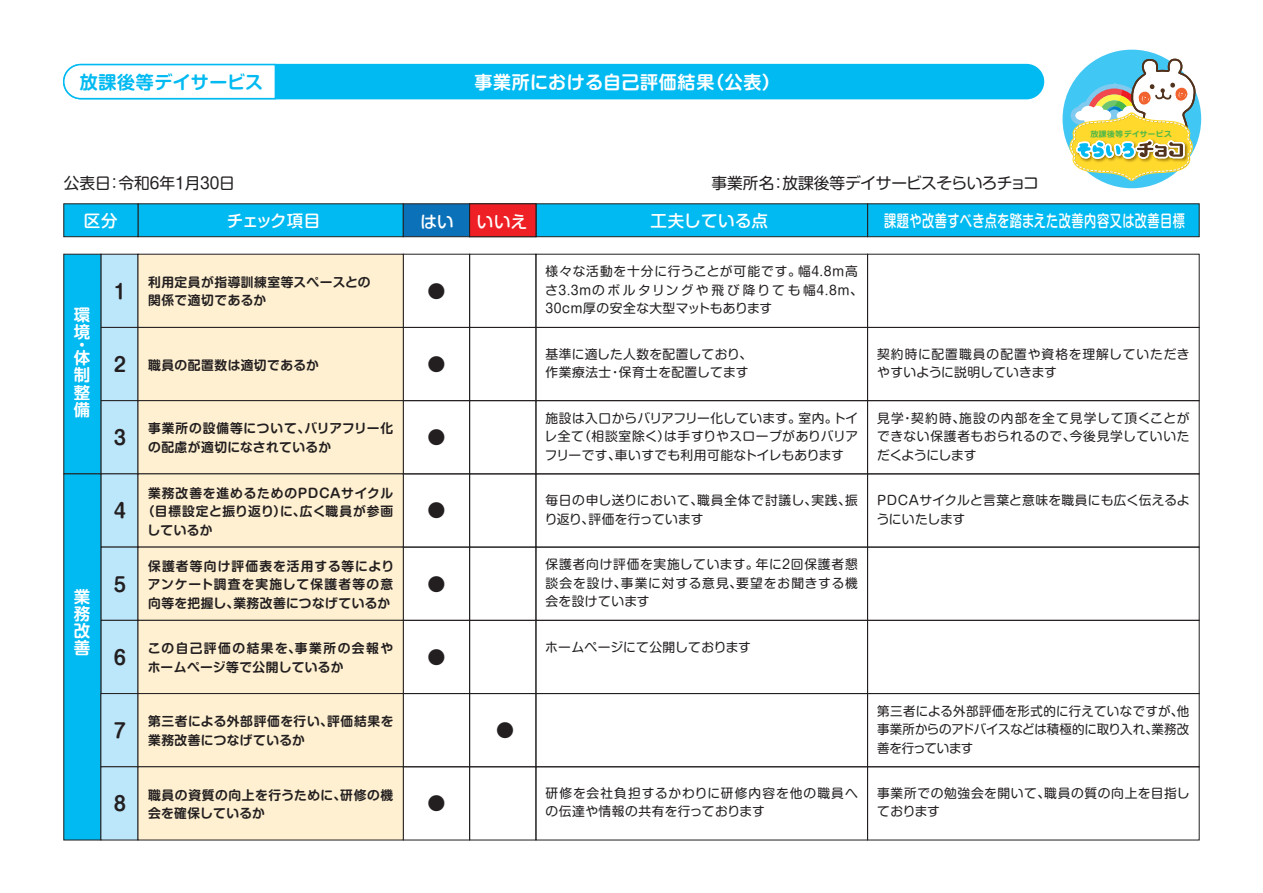
<style>
.page{position:relative;width:1263px;height:893px;background:#fff}
.page>*{position:absolute;margin:0;border:0;box-sizing:border-box;transform-origin:0 0}
.t1{font:700 19.5px "Shin M Go Pro De";color:#231f20}
.t2{font:700 18px "Shin M Go Pro De";letter-spacing:.04em;color:#fff}
.t3{font:700 18px "Shin M Go Pro De";letter-spacing:.03em;color:#00baf1}
.t4{font:700 18px "Shin M Go Pro De";color:#231f20}
.t5{font:500 16.5px "Shin M Go Pro";letter-spacing:.03em;color:#fff;scale:.74 1}
.t6{font:500 16.5px "Shin M Go Pro";letter-spacing:.03em;color:#fff}
.t7{font:700 16.5px/17.1px "Shin M Go Pro De";color:#fff}
.t8{font:15.75px "Shin M Go Pro";letter-spacing:-.03em;color:#231f20}
.t9{font:15.75px "Shin M Go Pro";letter-spacing:-.01em;color:#231f20}
.t10{font:12.75px/18.5px "Shin M Go Pro";letter-spacing:.04em;color:#231f20;text-align:justify}
.t11{font:700 12.75px/18.5px "Shin M Go Pro De";letter-spacing:.04em;color:#231f20}
.t12{font:12.75px/18.5px "Shin M Go Pro";letter-spacing:.06em;color:#231f20}
.t13{font:700 12.75px/18.5px "Shin M Go Pro De";letter-spacing:.095em;color:#231f20}
.t14{font:12.75px "Shin M Go Pro";letter-spacing:.015em;color:#231f20}
.t15{font:700 12.75px "Shin M Go Pro De";letter-spacing:.06em;color:#231f20}
.t16{font:12.75px "Shin M Go Pro";letter-spacing:.02em;color:#231f20}
.t17{font:12.75px "Shin M Go Pro";letter-spacing:.01em;color:#231f20}
.t18{font:12.75px "Shin M Go Pro";letter-spacing:-.01em;color:#231f20}
.t19{font:700 7.95px "Jun 501 Pro";color:#4cb848;scale:1.04 1}
</style>
<div class="page">
<div style="left:469px;top:254px;width:67px;height:74px;border:1px solid #231f20"></div>
<div style="left:403px;top:327px;width:67px;height:74px;border:1px solid #231f20"></div>
<div style="left:469px;top:327px;width:67px;height:74px;border:1px solid #231f20"></div>
<div style="left:536px;top:327px;width:332px;height:74px;border:1px solid #231f20"></div>
<div style="left:867px;top:327px;width:332px;height:74px;border:1px solid #231f20"></div>
<div style="left:403px;top:400px;width:67px;height:74px;border:1px solid #231f20"></div>
<div style="left:469px;top:400px;width:67px;height:74px;border:1px solid #231f20"></div>
<div style="left:536px;top:400px;width:332px;height:74px;border:1px solid #231f20"></div>
<div style="left:867px;top:400px;width:332px;height:74px;border:1px solid #231f20"></div>
<div style="left:403px;top:473px;width:67px;height:74px;border:1px solid #231f20"></div>
<div style="left:469px;top:473px;width:67px;height:74px;border:1px solid #231f20"></div>
<div style="left:536px;top:473px;width:332px;height:74px;border:1px solid #231f20"></div>
<div style="left:867px;top:473px;width:332px;height:74px;border:1px solid #231f20"></div>
<div style="left:403px;top:547px;width:67px;height:74px;border:1px solid #231f20"></div>
<div style="left:469px;top:547px;width:67px;height:74px;border:1px solid #231f20"></div>
<div style="left:536px;top:547px;width:332px;height:74px;border:1px solid #231f20"></div>
<div style="left:867px;top:547px;width:332px;height:74px;border:1px solid #231f20"></div>
<div style="left:403px;top:620px;width:67px;height:74px;border:1px solid #231f20"></div>
<div style="left:469px;top:620px;width:67px;height:74px;border:1px solid #231f20"></div>
<div style="left:536px;top:620px;width:332px;height:74px;border:1px solid #231f20"></div>
<div style="left:867px;top:620px;width:332px;height:74px;border:1px solid #231f20"></div>
<div style="left:403px;top:693px;width:67px;height:74px;border:1px solid #231f20"></div>
<div style="left:469px;top:693px;width:67px;height:74px;border:1px solid #231f20"></div>
<div style="left:536px;top:693px;width:332px;height:74px;border:1px solid #231f20"></div>
<div style="left:867px;top:693px;width:332px;height:74px;border:1px solid #231f20"></div>
<div style="left:403px;top:766px;width:67px;height:74px;border:1px solid #231f20"></div>
<div style="left:469px;top:766px;width:67px;height:74px;border:1px solid #231f20"></div>
<div style="left:536px;top:766px;width:332px;height:74px;border:1px solid #231f20"></div>
<div style="left:867px;top:766px;width:332px;height:74px;border:1px solid #231f20"></div>
<div style="left:101px;top:254px;width:37px;height:74px;background:#bce6fa;border:1px solid #231f20"></div>
<div style="left:101px;top:327px;width:37px;height:74px;background:#bce6fa;border:1px solid #231f20"></div>
<div style="left:101px;top:400px;width:37px;height:74px;background:#bce6fa;border:1px solid #231f20"></div>
<div style="left:101px;top:473px;width:37px;height:74px;background:#bce6fa;border:1px solid #231f20"></div>
<div style="left:101px;top:547px;width:37px;height:74px;background:#bce6fa;border:1px solid #231f20"></div>
<div style="left:101px;top:620px;width:37px;height:74px;background:#bce6fa;border:1px solid #231f20"></div>
<div style="left:63px;top:254px;width:38px;height:220px;background:#00baf1"></div>
<div style="left:63px;top:473px;width:38px;height:367px;background:#00baf1"></div>
<div style="left:138px;top:254px;width:266px;height:74px;background:#fef0d0"></div>
<div style="left:138px;top:327px;width:266px;height:74px;background:#fef0d0;border:1px solid #231f20"></div>
<div style="left:138px;top:400px;width:266px;height:74px;background:#fef0d0;border:1px solid #231f20"></div>
<div style="left:138px;top:473px;width:266px;height:74px;background:#fef0d0;border:1px solid #231f20"></div>
<div style="left:138px;top:547px;width:266px;height:74px;background:#fef0d0"></div>
<div style="left:138px;top:620px;width:266px;height:74px;background:#fef0d0;border:1px solid #231f20"></div>
<div style="left:101px;top:693px;width:37px;height:74px;background:#bce6fa;border:1px solid #231f20"></div>
<div style="left:138px;top:693px;width:266px;height:74px;background:#fef0d0;border:1px solid #231f20"></div>
<div style="left:101px;top:766px;width:37px;height:74px;background:#bce6fa;border:1px solid #231f20"></div>
<div style="left:138px;top:766px;width:266px;height:74px;background:#fef0d0;border:1px solid #231f20"></div>
<div style="left:867px;top:203px;width:332px;height:34px;background:#00baf1;border:1px solid #231f20"></div>
<div style="left:536px;top:203px;width:332px;height:34px;background:#00baf1;border:1px solid #231f20"></div>
<div style="left:138px;top:203px;width:266px;height:34px;background:#00baf1;border:1px solid #231f20"></div>
<div style="left:63px;top:203px;width:75px;height:34px;background:#00baf1;border:1px solid #231f20"></div>
<div style="left:64px;top:65px;width:979px;height:34px;background:#00baf1;border-radius:17px"></div>
<div style="left:63px;top:64px;width:981px;height:35px;border:2px solid #00baf1;border-radius:17px"></div>
<div style="left:403px;top:203px;width:67px;height:34px;background:#0b72ba;border:1px solid #231f20"></div>
<div style="left:469px;top:203px;width:67px;height:34px;background:#ee2026;border:1px solid #231f20"></div>
<svg style="left:63px;top:63px;width:214px;height:37px;background:#e4f7fd"></svg>
<div style="left:1062px;top:50px;width:139px;height:138px;background:#40c7f4;border-radius:50%"></div>
<svg style="left:1069px;top:58px;width:128px;height:147px"></svg>
<h2 class="t3" style="left:80px;top:67px;width:185px">放課後等デイサービス</h2>
<h2 class="t2" style="left:474px;top:67px;width:307px">事業所における自己評価結果（公表）</h2>
<p class="t19" style="left:1090px;top:128px;width:80px">放課後等デイサービス</p>
<p class="t9" style="left:64px;top:171px;width:172px">公表日：令和6年1月30日</p>
<p class="t8" style="left:711px;top:171px;width:329px">事業所名：放課後等デイサービスそらいろチョコ</p>
<p class="t6" style="left:84px;top:207px;width:35px">区分</p>
<p class="t6" style="left:227px;top:207px;width:95px">チェック項目</p>
<p class="t6" style="left:650px;top:207px;width:119px">工夫している点</p>
<p class="t5" style="left:884px;top:207px;width:408px">課題や改善すべき点を踏まえた改善内容又は改善目標</p>
<p class="t6" style="left:420px;top:208px;width:35px">はい</p>
<p class="t6" style="left:477px;top:208px;width:52px">いいえ</p>
<p class="t7" style="left:74px;top:304px;width:18px">環境</p>
<p class="t7" style="left:74px;top:336px;width:18px;line-height:13px">・体</p>
<p class="t7" style="left:74px;top:365px;width:18px;text-align:justify">制整備</p>
<p class="t7" style="left:74px;top:586px;width:18px;text-align:justify">業務改善</p>
<h1 class="t1" style="left:114px;top:276px;width:14px">1</h1>
<h1 class="t1" style="left:114px;top:349px;width:14px">2</h1>
<h1 class="t1" style="left:114px;top:422px;width:14px">3</h1>
<h1 class="t1" style="left:114px;top:495px;width:14px">4</h1>
<h1 class="t1" style="left:114px;top:568px;width:14px">5</h1>
<h1 class="t1" style="left:114px;top:641px;width:14px">6</h1>
<p class="t11" style="left:148px;top:271px;width:224px">利用定員が指導訓練室等スペースとの関係で適切であるか</p>
<p class="t11" style="left:148px;top:354px;width:172px">職員の配置数は適切であるか</p>
<p class="t11" style="left:148px;top:418px;width:247px">事業所の設備等について、バリアフリー化の配慮が適切になされているか</p>
<p class="t15" style="left:148px;top:482px;width:247px">業務改善を進めるためのPDCAサイクル</p>
<p class="t11" style="left:142px;top:500px;width:253px">（目標設定と振り返り）に、広く職員が参画</p>
<p class="t11" style="left:148px;top:519px;width:66px">しているか</p>
<p class="t11" style="left:148px;top:555px;width:248px;text-align:justify">保護者等向け評価表を活用する等によりアンケート調査を実施して保護者等の意向等を把握し、業務改善につなげているか</p>
<p class="t13" style="left:148px;top:637px;width:247px">この自己評価の結果を、事業所の会報やホームページ等で公開しているか</p>
<h1 class="t1" style="left:114px;top:715px;width:14px">7</h1>
<p class="t11" style="left:148px;top:711px;width:247px">第三者による外部評価を行い、評価結果を業務改善につなげているか</p>
<h1 class="t1" style="left:114px;top:788px;width:14px">8</h1>
<p class="t11" style="left:148px;top:784px;width:247px">職員の資質の向上を行うために、研修の機会を確保しているか</p>
<h2 class="t4" style="left:427px;top:276px;width:19px">●</h2>
<h2 class="t4" style="left:427px;top:349px;width:19px">●</h2>
<h2 class="t4" style="left:427px;top:423px;width:19px">●</h2>
<p class="t10" style="left:545px;top:261px;width:319px;text-align:left">様々な活動を十分に行うことが可能です。幅4.8m高さ3.3mのボルタリングや飛び降りても幅4.8m、<br>30cm厚の安全な大型マットもあります</p>
<p class="t16" style="left:546px;top:343px;width:208px">基準に適した人数を配置しており、</p>
<p class="t10" style="left:546px;top:361px;width:204px">作業療法士・保育士を配置してます</p>
<p class="t10" style="left:545px;top:407px;width:315px">施設は入口からバリアフリー化しています。室内。トイレ全て（相談室除く）は手すりやスロープがありバリアフリーです、車いすでも利用可能なトイレもあります</p>
<p class="t12" style="left:877px;top:343px;width:314px">契約時に配置職員の配置や資格を理解していただきやすいように説明していきます</p>
<p class="t10" style="left:877px;top:407px;width:314px">見学・契約時、施設の内部を全て見学して頂くことができない保護者もおられるので、今後見学していいただくようにします</p>
<p class="t10" style="left:545px;top:489px;width:315px">毎日の申し送りにおいて、職員全体で討議し、実践、振り返り、評価を行っています</p>
<p class="t14" style="left:877px;top:490px;width:314px">PDCAサイクルと言葉と意味を職員にも広く伝えるよ</p>
<h2 class="t4" style="left:427px;top:496px;width:19px">●</h2>
<p class="t18" style="left:877px;top:508px;width:90px">うにいたします</p>
<h2 class="t4" style="left:427px;top:569px;width:19px">●</h2>
<h2 class="t4" style="left:427px;top:642px;width:19px">●</h2>
<h2 class="t4" style="left:496px;top:716px;width:19px">●</h2>
<p class="t10" style="left:546px;top:554px;width:314px">保護者向け評価を実施しています。年に２回保護者懇談会を設け、事業に対する意見、要望をお聞きする機会を設けています</p>
<p class="t17" style="left:545px;top:636px;width:207px">ホームページにて公開しております</p>
<p class="t10" style="left:877px;top:700px;width:314px">第三者による外部評価を形式的に行えていなですが、他事業所からのアドバイスなどは積極的に取り入れ、業務改善を行っています</p>
<p class="t10" style="left:546px;top:782px;width:314px">研修を会社負担するかわりに研修内容を他の職員への伝達や情報の共有を行っております</p>
<p class="t10" style="left:877px;top:782px;width:314px">事業所での勉強会を開いて、職員の質の向上を目指し</p>
<h2 class="t4" style="left:427px;top:789px;width:19px">●</h2>
<p class="t10" style="left:877px;top:801px;width:64px">ております</p>
</div>
